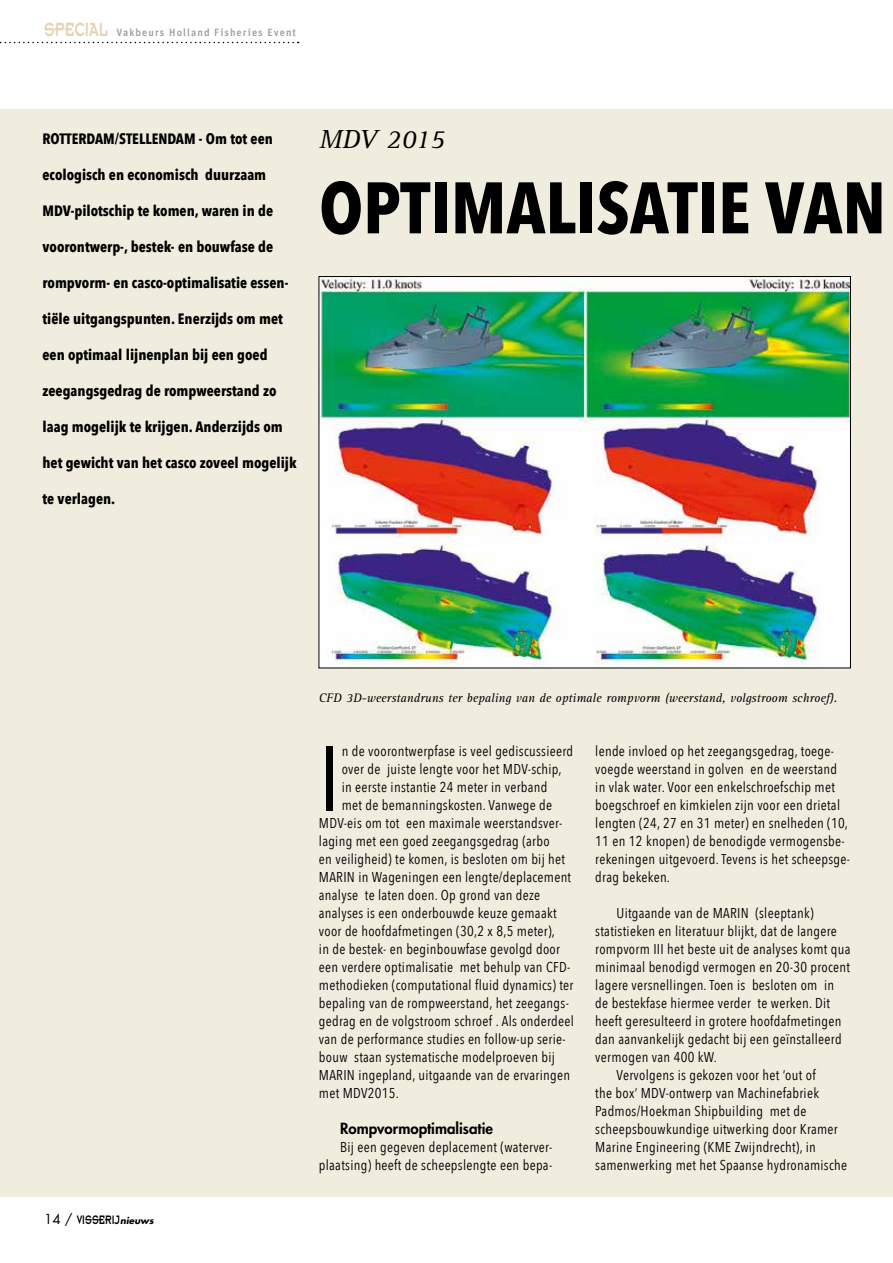
<style>
.page{position:relative;width:893px;height:1263px;background:#fff}
.page>*{position:absolute;margin:0;border:0;box-sizing:border-box;transform-origin:0 0}
.t1{font:90.45px "Avenir Next Condensed";color:#000}
.t2{font:700 72px "Avenir Next Condensed";color:#000}
.t3{font:italic 27px "Rotis Serif";color:#000}
.t4{font:700 15px "Avenir Next Condensed";color:#000}
.t5{font:800 15px "Futura";color:#000}
.t6{font:14.25px/18px "Avenir Next Condensed";letter-spacing:.02em;color:#000;text-align:right}
.t7{font:13.5px "Insignia A";color:#000;scale:.75 1}
.t8{font:italic 12.75px "Rotis Serif";color:#000}
.t9{font:500 10.5px "Unit Pro";letter-spacing:.1em;color:#9c9d9d}
.t10{font:italic 700 9px "Futura";color:#000}
.s1{font-family:"Insignia A";font-weight:400;font-size:21px;color:#e5d2b3}
.s2{font-family:"Futura"}
.s3{font-family:"Insignia A";font-weight:400;font-style:normal;font-size:13.5px}
</style>
<div class="page">
<svg style="left:0;top:42px;width:299px;height:1px"></svg>
<div style="left:0;top:109px;width:893px;height:1088px;background:#f0eddf"></div>
<img style="left:321px;top:278px;width:528px;height:388px">
<p class="t9" style="left:44px;top:26px;width:254px"><span class="s1">SPECIAL</span> Vakbeurs Holland Fisheries Event</p>
<p class="t4" style="left:43px;top:130px;width:9px">ROTT</p>
<p class="t4" style="left:72px;top:130px;width:203px">ERDAM/STELLENDAM - Om tot een</p>
<p class="t4" style="left:43px;top:166px;width:225px">ecologisch en economisch duurzaam</p>
<p class="t4" style="left:43px;top:202px;width:232px">MDV-pilotschip te komen, waren in de</p>
<p class="t4" style="left:43px;top:238px;width:232px">voorontwerp-, bestek- en bouwfase de</p>
<p class="t4" style="left:43px;top:274px;width:247px">rompvorm- en casco-optimalisatie essen-</p>
<p class="t4" style="left:43px;top:310px;width:242px">tiële uitgangspunten. Enerzijds om met</p>
<p class="t4" style="left:43px;top:346px;width:227px">een optimaal lijnenplan bij een goed</p>
<p class="t4" style="left:43px;top:382px;width:236px">zeegangsgedrag de rompweerstand zo</p>
<p class="t4" style="left:43px;top:418px;width:242px">laag mogelijk te krijgen. Anderzijds om</p>
<p class="t4" style="left:43px;top:454px;width:256px">het gewicht van het casco zoveel mogelijk</p>
<p class="t4" style="left:43px;top:490px;width:74px">te verlagen.</p>
<h3 class="t3" style="left:319px;top:123px;width:127px">MDV 2015</h3>
<h2 class="t2" style="left:319px;top:164px;width:559px">Optimalisatie van</h2>
<p class="t7" style="left:44px;top:1213px;width:60px"><span class="s2">14 /</span> VISSE</p>
<p class="t10" style="left:105px;top:1215px;width:50px"><span class="s3">RI J</span>nieuws</p>
<p class="t8" style="left:319px;top:691px;width:520px">CFD 3D-weerstandruns ter bepaling van de optimale rompvorm (weerstand, volgstroom schroef).</p>
<h1 class="t1" style="left:319px;top:701px;width:23px">I</h1>
<p class="t6" style="left:342px;top:741px;width:233px">n de voorontwerpfase is veel gediscussieerd</p>
<p class="t6" style="left:342px;top:759px;width:221px">over de juiste lengte voor het MDV-schip,</p>
<p class="t6" style="left:342px;top:777px;width:207px">in eerste instantie 24 meter in verband</p>
<p class="t6" style="left:342px;top:795px;width:212px">met de bemanningskosten. Vanwege de</p>
<p class="t6" style="left:319px;top:813px;width:245px">MDV-eis om tot een maximale weerstandsver-</p>
<p class="t6" style="left:319px;top:831px;width:232px">laging met een goed zeegangsgedrag (arbo</p>
<p class="t6" style="left:319px;top:849px;width:248px">en veiligheid) te komen, is besloten om bij het</p>
<p class="t6" style="left:319px;top:867px;width:254px">MARIN in Wageningen een lengte/deplacement</p>
<p class="t6" style="left:319px;top:885px;width:223px">analyse te laten doen. Op grond van deze</p>
<p class="t6" style="left:319px;top:903px;width:239px">analyses is een onderbouwde keuze gemaakt</p>
<p class="t6" style="left:319px;top:921px;width:238px">voor de hoofdafmetingen (30,2 x 8,5 meter),</p>
<p class="t6" style="left:319px;top:939px;width:243px">in de bestek- en beginbouwfase gevolgd door</p>
<p class="t6" style="left:319px;top:957px;width:253px">een verdere optimalisatie met behulp van CFD-</p>
<p class="t6" style="left:319px;top:975px;width:256px">methodieken (computational fluid dynamics) ter</p>
<p class="t6" style="left:319px;top:993px;width:251px">bepaling van de rompweerstand, het zeegangs-</p>
<p class="t6" style="left:319px;top:1011px;width:257px">gedrag en de volgstroom schroef . Als onderdeel</p>
<p class="t6" style="left:319px;top:1029px;width:248px">van de performance studies en follow-up serie-</p>
<p class="t6" style="left:319px;top:1047px;width:238px">bouw staan systematische modelproeven bij</p>
<p class="t6" style="left:319px;top:1065px;width:253px">MARIN ingepland, uitgaande van de ervaringen</p>
<p class="t6" style="left:319px;top:1083px;width:82px">met MDV2015.</p>
<p class="t5" style="left:340px;top:1119px;width:154px">Rompvormoptimalisatie</p>
<p class="t6" style="left:319px;top:1137px;width:235px">Bij een gegeven deplacement (waterver&shy;plaatsing) heeft de scheepslengte een bepa-</p>
<p class="t6" style="left:595px;top:741px;width:256px;text-align:left">lende invloed op het zeegangsgedrag, toege&shy;voegde weerstand in golven en de weerstand in vlak water. Voor een enkelschroefschip met boegschroef en kimkielen zijn voor een drietal lengten (24, 27 en 31 meter) en snelheden (10, 11 en 12 knopen) de benodigde vermogensbe&shy;rekeningen uitgevoerd. Tevens is het scheepsge&shy;drag bekeken.</p>
<p class="t6" style="left:617px;top:903px;width:199px">Uitgaande van de MARIN (sleeptank)</p>
<p class="t6" style="left:595px;top:921px;width:243px">statistieken en literatuur blijkt, dat de langere</p>
<p class="t6" style="left:595px;top:939px;width:257px">rompvorm III het beste uit de analyses komt qua</p>
<p class="t6" style="left:595px;top:957px;width:256px">minimaal benodigd vermogen en 20-30 procent</p>
<p class="t6" style="left:595px;top:975px;width:240px">lagere versnellingen. Toen is besloten om in</p>
<p class="t6" style="left:595px;top:993px;width:236px">de bestekfase hiermee verder te werken. Dit</p>
<p class="t6" style="left:595px;top:1011px;width:248px">heeft geresulteerd in grotere hoofdafmetingen</p>
<p class="t6" style="left:595px;top:1029px;width:248px">dan aanvankelijk gedacht bij een geïnstalleerd</p>
<p class="t6" style="left:595px;top:1047px;width:123px">vermogen van 400 kW.</p>
<p class="t6" style="left:617px;top:1065px;width:201px">Vervolgens is gekozen voor het ‘out of</p>
<p class="t6" style="left:595px;top:1083px;width:225px">the box’ MDV-ontwerp van Machinefabriek</p>
<p class="t6" style="left:595px;top:1101px;width:213px">Padmos/Hoekman Shipbuilding met de</p>
<p class="t6" style="left:595px;top:1119px;width:244px">scheepsbouwkundige uitwerking door Kramer</p>
<p class="t6" style="left:595px;top:1137px;width:222px">Marine Engineering (KME Zwijndrecht), in</p>
<p class="t6" style="left:595px;top:1155px;width:253px">samenwerking met het Spaanse hydronamische</p>
</div>
